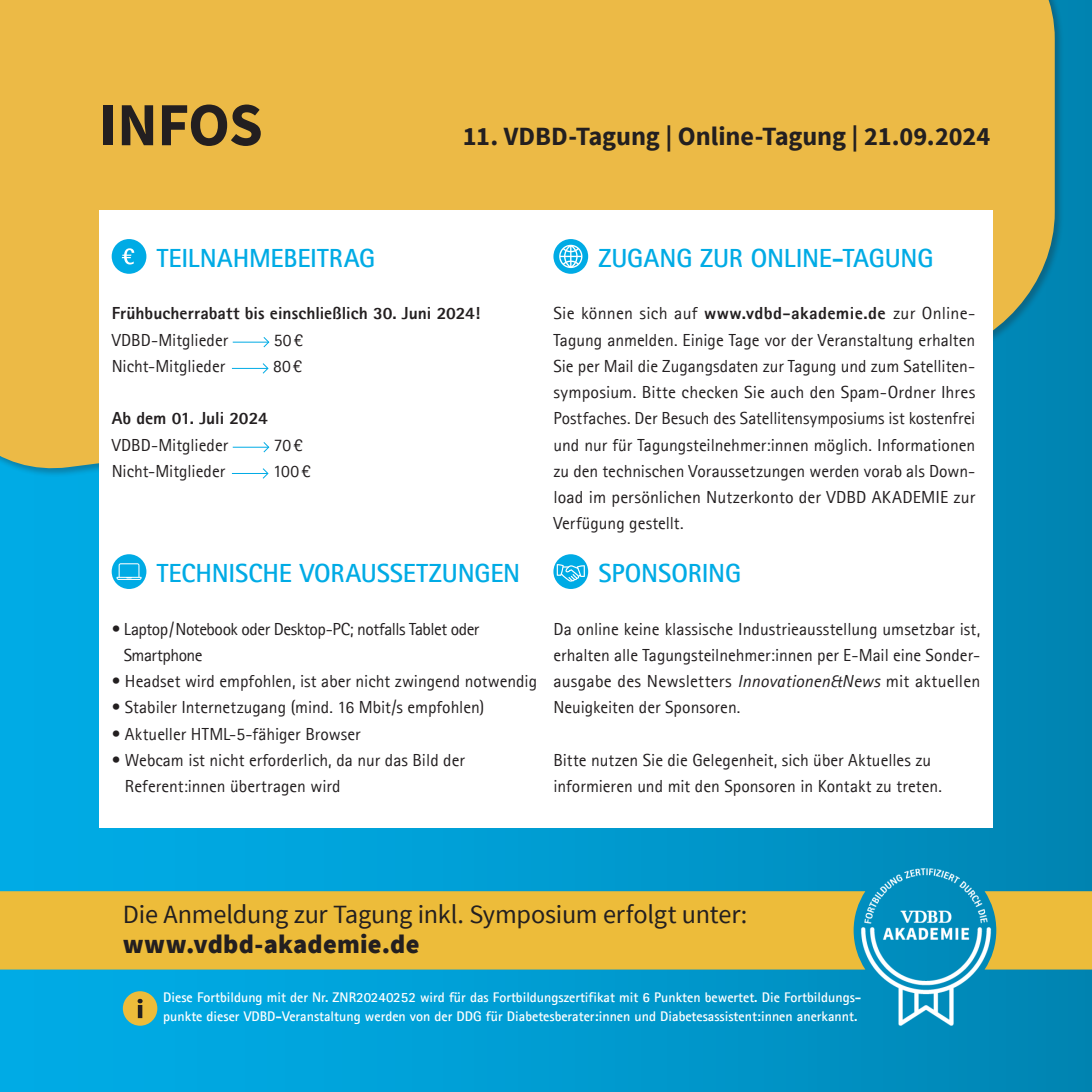
<style>
.page{position:relative;width:1092px;height:1092px;background:#fff}
.page>*{position:absolute;margin:0;border:0;box-sizing:border-box;transform-origin:0 0}
.t1{font:700 61.25px "Source Sans Pro";letter-spacing:-.015em;color:#231f20}
.copy{font:700 26.25px "Agfa Rotis Sans Serif";letter-spacing:-.005em;color:#00abe5}
.copy-2{font:26.25px/29.8px "Source Sans Pro";letter-spacing:-.01em;color:#231f20}
.copy-3{font:700 26.25px "Source Sans Pro";letter-spacing:-.005em;color:#231f20}
.copy-4{font:17.5px/26.2px "Agfa Rotis Sans Serif";color:#231f20;text-align:justify}
.copy-5{font:800 17.5px "Agfa Rotis Sans Serif";color:#231f20}
.copy-6{font:17.5px "Agfa Rotis Sans Serif";letter-spacing:-.03em;color:#231f20}
.t2{font:700 14px "Agfa Rotis Sans Serif";color:#fff}
.s1{font-weight:800}
.s2{font-style:italic}
.s3{font-weight:900}
</style>
<div class="page">
<div style="left:0;top:0;width:1091px;height:1091px;background:linear-gradient(to right,#00afeb,#0287b5)"></div>
<div style="left:0;top:0;width:1054px;height:476px;background:#ecba46"></div>
<div style="left:99px;top:210px;width:893px;height:617px;background:#fff"></div>
<div style="left:112px;top:239px;width:34px;height:35px;background:#00abe5;border-radius:50%"></div>
<svg style="left:122px;top:248px;width:12px;height:16px"></svg>
<hr style="left:233px;top:341px;width:36px;height:1px;background:#00abe5">
<svg style="left:262px;top:337px;width:8px;height:11px"></svg>
<hr style="left:232px;top:368px;width:36px;height:1px;background:#00abe5">
<svg style="left:262px;top:363px;width:7px;height:11px"></svg>
<hr style="left:233px;top:446px;width:36px;height:1px;background:#00abe5">
<svg style="left:262px;top:442px;width:8px;height:11px"></svg>
<hr style="left:232px;top:473px;width:36px;height:1px;background:#00abe5">
<svg style="left:262px;top:468px;width:7px;height:11px"></svg>
<div style="left:112px;top:554px;width:34px;height:35px;background:#00abe5;border-radius:50%"></div>
<svg style="left:116px;top:563px;width:25px;height:17px"></svg>
<div style="left:553px;top:239px;width:35px;height:35px;background:#00abe5;border-radius:50%"></div>
<svg style="left:559px;top:245px;width:24px;height:23px"></svg>
<div style="left:553px;top:554px;width:35px;height:35px;background:#00abe5;border-radius:50%"></div>
<svg style="left:556px;top:564px;width:29px;height:17px"></svg>
<img style="left:845px;top:850px;width:161px;height:193px">
<svg style="left:0;top:891px;width:1091px;height:78px;background:#d4b84b"></svg>
<div style="left:123px;top:991px;width:34px;height:34px;background:#edbc3a;border-radius:50%"></div>
<svg style="left:137px;top:998px;width:6px;height:20px"></svg>
<h3 class="t1" style="left:99px;top:85px;width:165px">INFOS</h3>
<p class="copy-3" style="left:463px;top:120px;width:529px">11. VDBD-Tagung | Online-Tagung | 21.09.2024</p>
<p class="copy" style="left:157px;top:241px;width:220px">TEILNAHMEBEITRAG</p>
<p class="copy-5" style="left:112px;top:302px;width:370px">Frühbucherrabatt bis einschließlich 30. Juni 2024!</p>
<p class="copy-4" style="left:112px;top:326px;width:118px">VDBD-Mitglieder</p>
<p class="copy-4" style="left:274px;top:326px;width:31px">50€</p>
<p class="copy-4" style="left:112px;top:352px;width:115px">Nicht-Mitglieder</p>
<p class="copy-4" style="left:273px;top:352px;width:31px">80€</p>
<p class="copy-5" style="left:112px;top:407px;width:158px">Ab dem 01. Juli 2024</p>
<p class="copy-4" style="left:112px;top:431px;width:118px">VDBD-Mitglieder</p>
<p class="copy-4" style="left:274px;top:431px;width:30px">70€</p>
<p class="copy-4" style="left:112px;top:457px;width:115px">Nicht-Mitglieder</p>
<p class="copy-4" style="left:273px;top:457px;width:39px">100€</p>
<p class="copy" style="left:157px;top:556px;width:365px">TECHNISCHE VORAUSSETZUNGEN</p>
<p class="copy-6" style="left:112px;top:618px;width:369px">• Laptop/Notebook oder Desktop-PC; notfalls Tablet oder</p>
<p class="copy-6" style="left:124px;top:644px;width:80px">Smartphone</p>
<p class="copy-4" style="left:112px;top:667px;width:427px">• Headset wird empfohlen, ist aber nicht zwingend notwendig</p>
<p class="copy-4" style="left:112px;top:694px;width:374px">• Stabiler Internetzugang (mind. 16 Mbit/s empfohlen)</p>
<p class="copy-4" style="left:112px;top:720px;width:250px">• Aktueller HTML-5-fähiger Browser</p>
<p class="copy-4" style="left:125px;top:746px;width:341px;text-indent:-13px">• Webcam ist nicht erforderlich, da nur das Bild der<br>Referent:innen übertragen wird</p>
<p class="copy" style="left:598px;top:241px;width:336px">ZUGANG ZUR ONLINE-TAGUNG</p>
<p class="copy-4" style="left:553px;top:300px;width:423px">Sie können sich auf <span class="s1">www.vdbd-akademie.de</span> zur Online-Tagung anmelden. Einige Tage vor der Veranstaltung erhalten Sie per Mail die Zugangsdaten zur Tagung und zum Satelliten&shy;symposium. Bitte checken Sie auch den Spam-Ordner Ihres Postfaches. Der Besuch des Satellitensymposiums ist kostenfrei und nur für Tagungsteilnehmer:innen möglich. Informationen zu den technischen Voraussetzungen werden vorab als Down&shy;load im persönlichen Nutzerkonto der VDBD AKADEMIE zur Verfügung gestellt.</p>
<p class="copy" style="left:598px;top:556px;width:144px">SPONSORING</p>
<p class="copy-4" style="left:553px;top:615px;width:428px">Da online keine klassische Industrieausstellung umsetzbar ist, erhalten alle Tagungsteilnehmer:innen per E-Mail eine Sonder&shy;ausgabe des Newsletters <span class="s2">Innovationen&amp;News</span> mit aktuellen Neuigkeiten der Sponsoren.</p>
<p class="copy-4" style="left:553px;top:746px;width:379px">Bitte nutzen Sie die Gelegenheit, sich über Aktuelles zu</p>
<p class="copy-4" style="left:553px;top:772px;width:390px">informieren und mit den Sponsoren in Kontakt zu treten.</p>
<p class="copy-2" style="left:123px;top:900px;width:626px">Die Anmeldung zur Tagung inkl. Symposium erfolgt unter: <span class="s3">www.vdbd-akademie.de</span></p>
<p class="t2" style="left:163px;top:988px;width:699px">Diese Fortbildung mit der Nr. ZNR20240252 wird für das Fortbildungszertifikat mit 6 Punkten bewertet. Die Fortbildungs-</p>
<p class="t2" style="left:163px;top:1007px;width:695px">punkte dieser VDBD-Veranstaltung werden von der DDG für Diabetesberater:innen und Diabetesassistent:innen anerkannt.</p>
</div>
